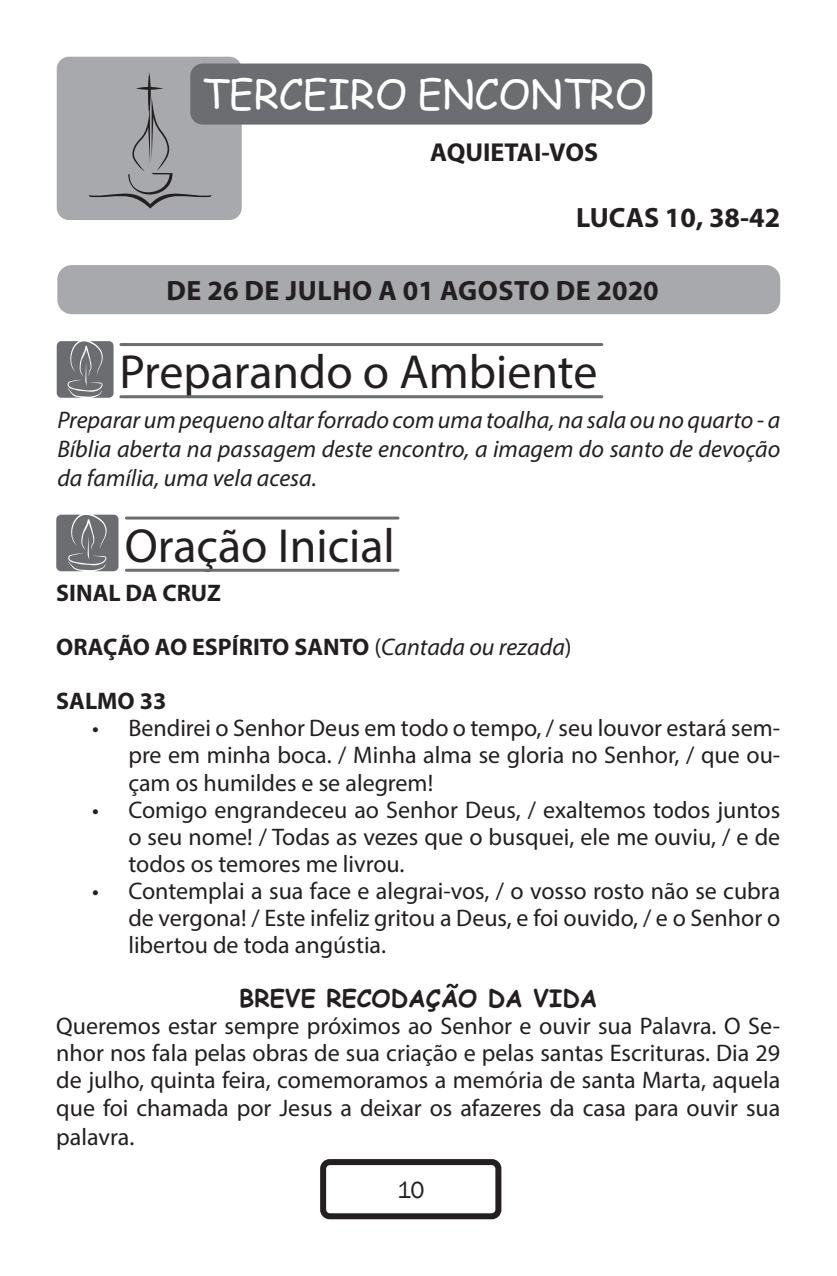
<style>
.page{position:relative;width:837px;height:1276px;background:#fff}
.page>*{position:absolute;margin:0;border:0;box-sizing:border-box;transform-origin:0 0}
.t1{font:48px "Myriad Pro";color:#231f20}
.t2{font:40px "Comic Sans MS";color:#fff}
.t3{font:700 28px "Myriad Pro";letter-spacing:.02em;color:#231f20}
.t4{font:700 28px "Myriad Pro";color:#231f20}
.t5{font:700 26px "Myriad Pro";color:#231f20}
.List_Paragraph{font:24px/27px "Myriad Pro";color:#231f20;text-align:justify}
.t6{font:italic 24px/28.8px "Myriad Pro";color:#231f20;text-align:justify}
.t7{font:700 24px "Myriad Pro";color:#231f20}
.t8{font:700 24px "Comic Sans MS";color:#231f20}
.t9{font:24px "Franklin Gothic";color:#231f20}
.s1{font-weight:400}
.s2{font-weight:400;font-style:italic}
</style>
<div class="page">
<div style="left:320px;top:1159px;width:181px;height:60px;border:6px solid #231f20;border-radius:7px"></div>
<hr style="left:121px;top:343px;width:480px;height:3px;background:#6c6d70">
<hr style="left:121px;top:395px;width:480px;height:3px;background:#6c6d70">
<svg style="left:57px;top:341px;width:56px;height:57px;background:#797a7c"></svg>
<div style="left:57px;top:57px;width:185px;height:163px;background:#a8a9ad;border-radius:12px"></div>
<svg style="left:89px;top:76px;width:122px;height:132px"></svg>
<div style="left:190px;top:64px;width:462px;height:61px;background:#6c6d70;border-radius:12px"></div>
<div style="left:57px;top:265px;width:723px;height:49px;background:#a8a9ad;border-radius:14px"></div>
<hr style="left:126px;top:516px;width:272px;height:3px;background:#6c6d70">
<hr style="left:126px;top:569px;width:272px;height:3px;background:#6c6d70">
<svg style="left:56px;top:514px;width:62px;height:57px;background:#7a7b7d"></svg>
<p class="t2" style="left:201px;top:64px;width:446px">TERCEIRO ENCONTRO</p>
<p class="t5" style="left:430px;top:135px;width:169px">AQUIETAI-VOS</p>
<p class="t4" style="left:576px;top:199px;width:205px">LUCAS 10, 38-42</p>
<p class="t3" style="left:166px;top:272px;width:493px">DE 26 DE JULHO A 01 AGOSTO DE 2020</p>
<p class="t1" style="left:119px;top:343px;width:479px">Preparando o Ambiente</p>
<p class="t6" style="left:57px;top:405px;width:724px">Preparar um pequeno altar forrado com uma toalha, na sala ou no quarto - a Bíblia aberta na passagem deste encontro, a imagem do santo de devoção da família, uma vela acesa.</p>
<p class="t1" style="left:125px;top:516px;width:271px">Oração Inicial</p>
<p class="t7" style="left:56px;top:578px;width:166px">SINAL DA CRUZ</p>
<p class="t7" style="left:56px;top:632px;width:517px">ORAÇÃO AO ESPÍRITO SANTO <span class="s1">(</span><span class="s2">Cantada ou rezada</span><span class="s1">)</span></p>
<p class="t7" style="left:56px;top:686px;width:111px">SALMO 33</p>
<p class="List_Paragraph" style="left:128px;top:714px;width:653px;text-indent:-36px">• Bendirei o Senhor Deus em todo o tempo, / seu louvor estará sem&shy;pre em minha boca. / Minha alma se gloria no Senhor, / que ou&shy;çam os humildes e se alegrem!</p>
<p class="List_Paragraph" style="left:128px;top:795px;width:653px;text-indent:-36px">• Comigo engrandeceu ao Senhor Deus, / exaltemos todos juntos o seu nome! / Todas as vezes que o busquei, ele me ouviu, / e de todos os temores me livrou.</p>
<p class="List_Paragraph" style="left:128px;top:876px;width:653px;text-indent:-36px">• Contemplai a sua face e alegrai-vos, / o vosso rosto não se cubra de vergona! / Este infeliz gritou a Deus, e foi ouvido, / e o Senhor o libertou de toda angústia.</p>
<p class="t8" style="left:239px;top:980px;width:359px">BREVE RECODAÇÃO DA VIDA</p>
<p class="List_Paragraph" style="left:56px;top:1011px;width:725px;line-height:27.8px">Queremos estar sempre próximos ao Senhor e ouvir sua Palavra. O Se&shy;nhor nos fala pelas obras de sua criação e pelas santas Escrituras. Dia 29 de julho, quinta feira, comemoramos a memória de santa Marta, aquela que foi chamada por Jesus a deixar os afazeres da casa para ouvir sua palavra.</p>
<p class="t9" style="left:397px;top:1174px;width:29px">10</p>
</div>
